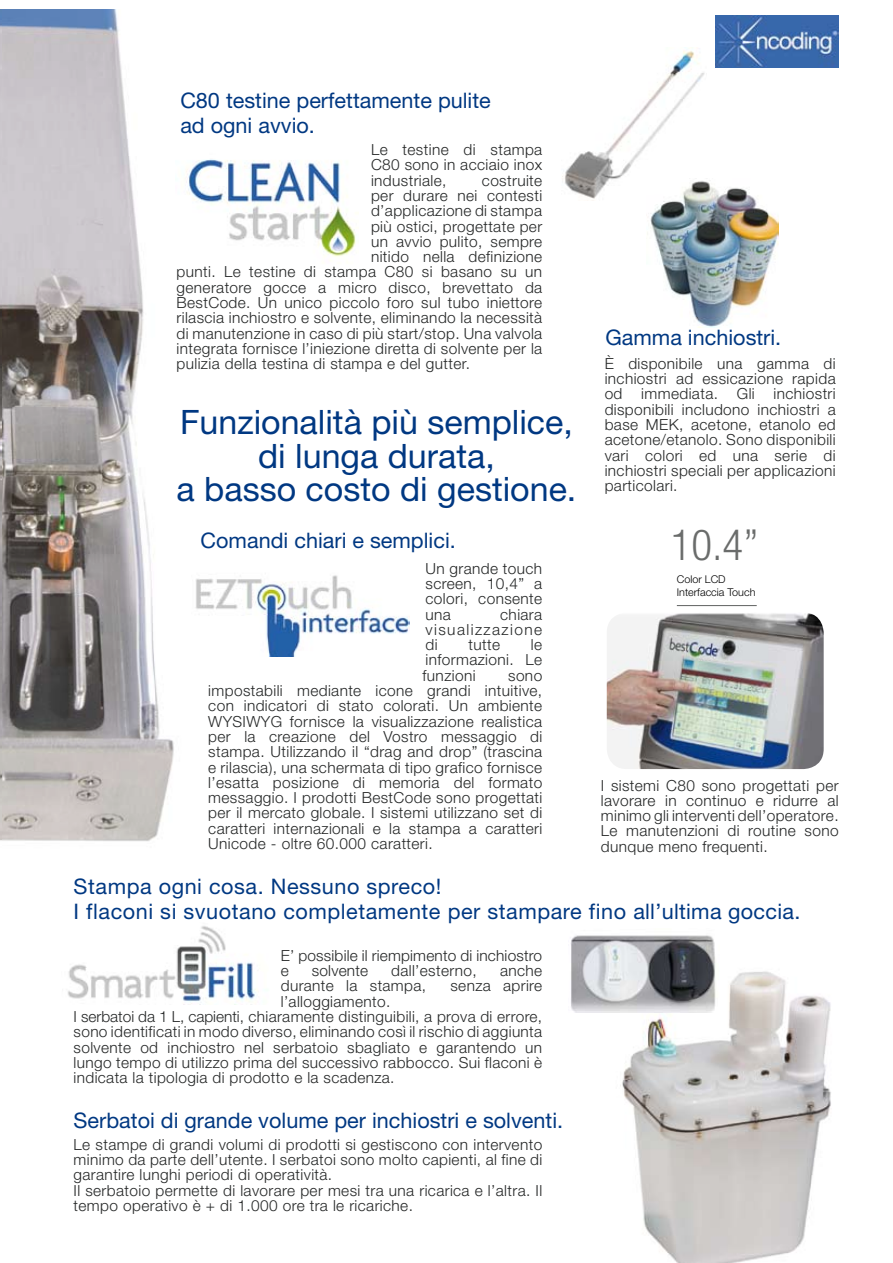
<style>
.page{position:relative;width:893px;height:1263px;background:#fff}
.page>*{position:absolute;margin:0;border:0;box-sizing:border-box;transform-origin:0 0}
.t1{font:300 condensed 42.75px "Helvetica Neue LT Std";color:#6a6c6b}
.t2{font:33.6px/33.6px "Helvetica Neue LT Std";color:#003882;text-align:center}
.t3{font:21.45px/25.7px "Helvetica Neue LT Std";color:#003882}
.t4{font:21.45px/25.7px "Helvetica Neue LT Std";letter-spacing:.025em;color:#003882}
.t5{font:300 15.3px/15.3px "Helvetica Neue LT Std";letter-spacing:.025em;color:#252727;text-align:justify}
.t6{font:300 10.65px/12.9px "Helvetica Neue LT Std";color:#000}
</style>
<div class="page">
<img style="left:2px;top:10px;width:172px;height:831px">
<img style="left:0;top:10px;width:2px;height:831px">
<img style="left:608px;top:971px;width:223px;height:292px">
<img style="left:186px;top:159px;width:170px;height:102px">
<img style="left:571px;top:935px;width:149px;height:77px">
<img style="left:68px;top:926px;width:190px;height:78px">
<hr style="left:677px;top:605px;width:80px;height:1px;background:#6a6c6b">
<img style="left:607px;top:613px;width:217px;height:156px">
<img style="left:195px;top:575px;width:214px;height:82px">
<img style="left:562px;top:51px;width:143px;height:148px">
<img style="left:646px;top:179px;width:133px;height:148px">
<img style="left:715px;top:15px;width:124px;height:53px">
<h3 class="t3" style="left:180px;top:87px;width:312px">C80 testine perfettamente pulite ad ogni avvio.</h3>
<p class="t5" style="left:371px;top:142px;width:173px">Le testine di stampa C80 sono in acciaio inox industriale,</p>
<p class="t5" style="left:482px;top:172px;width:62px">costruite</p>
<p class="t5" style="left:371px;top:188px;width:173px">per durare nei contesti</p>
<p class="t5" style="left:371px;top:203px;width:173px">d’applicazione di stampa</p>
<p class="t5" style="left:371px;top:218px;width:173px">più ostici, progettate per</p>
<p class="t5" style="left:371px;top:233px;width:173px">un avvio pulito, sempre</p>
<p class="t5" style="left:371px;top:249px;width:173px">nitido nella definizione</p>
<p class="t5" style="left:177px;top:264px;width:367px">punti. Le testine di stampa C80 si basano su un</p>
<p class="t5" style="left:177px;top:279px;width:367px">generatore gocce a micro disco, brevettato da</p>
<p class="t5" style="left:177px;top:295px;width:367px">BestCode. Un unico piccolo foro sul tubo iniettore</p>
<p class="t5" style="left:177px;top:310px;width:367px">rilascia inchiostro e solvente, eliminando la necessità</p>
<p class="t5" style="left:177px;top:325px;width:367px">di manutenzione in caso di più start/stop. Una valvola</p>
<p class="t5" style="left:177px;top:341px;width:367px">integrata fornisce l’iniezione diretta di solvente per la</p>
<p class="t5" style="left:177px;top:356px;width:295px">pulizia della testina di stampa e del gutter.</p>
<h2 class="t2" style="left:177px;top:405px;width:401px">Funzionalità più semplice, di lunga durata,<br>a basso costo di gestione.</h2>
<h3 class="t3" style="left:201px;top:527px;width:257px">Comandi chiari e semplici.</h3>
<p class="t5" style="left:426px;top:560px;width:118px">Un grande touch screen, 10,4” a colori, consente una</p>
<p class="t5" style="left:426px;top:606px;width:118px;text-indent:75px">chiara visualizzazione di</p>
<p class="t5" style="left:423px;top:637px;width:121px;text-indent:108px">le informazioni. Le funzioni</p>
<p class="t5" style="left:469px;top:637px;width:33px">tutte</p>
<p class="t5" style="left:208px;top:667px;width:335px;text-indent:300px">sono impostabili mediante icone grandi intuitive, con indicatori di stato colorati. Un ambiente WYSIWYG fornisce la visualizzazione realistica per la creazione del Vostro messaggio di stampa. Utilizzando il “drag and drop” (trascina e rilascia), una schermata di tipo grafico fornisce l’esatta posizione di memoria del formato messaggio. I prodotti BestCode sono progettati per il mercato globale. I sistemi utilizzano set di caratteri internazionali e la stampa a caratteri Unicode - oltre 60.000 caratteri.</p>
<h3 class="t3" style="left:605px;top:324px;width:177px">Gamma inchiostri.</h3>
<p class="t5" style="left:605px;top:355px;width:233px">è disponibile una gamma di inchiostri ad essicazione rapida od immediata. Gli inchiostri disponibili includono inchiostri a base MEK, acetone, etanolo ed acetone/etanolo. Sono disponibili vari colori ed una serie di inchiostri speciali per applicazioni particolari.</p>
<h1 class="t1" style="left:671px;top:520px;width:89px">10.4”</h1>
<p class="t6" style="left:677px;top:573px;width:80px">Color LCD<br>Interfaccia Touch</p>
<p class="t5" style="left:601px;top:777px;width:239px">I sistemi C80 sono progettati per lavorare in continuo e ridurre al minimo gli interventi dell’operatore.<br>Le manutenzioni di routine sono dunque meno frequenti.</p>
<h3 class="t4" style="left:74px;top:873px;width:728px">Stampa ogni cosa. Nessuno spreco!<br>I flaconi si svuotano completamente per stampare fino all’ultima goccia.</h3>
<p class="t5" style="left:281px;top:947px;width:263px">E’ possibile il riempimento di inchiostro e</p>
<p class="t5" style="left:312px;top:963px;width:58px">solvente</p>
<p class="t5" style="left:391px;top:963px;width:87px">dall’esterno,</p>
<p class="t5" style="left:500px;top:963px;width:44px">anche</p>
<p class="t5" style="left:281px;top:978px;width:147px">durante la stampa,</p>
<p class="t5" style="left:450px;top:978px;width:93px">senza aprire</p>
<p class="t5" style="left:74px;top:993px;width:470px;text-align:left;text-indent:207px">l’alloggiamento.<br>I serbatoi da 1 L, capienti, chiaramente distinguibili, a prova di errore, sono identificati in modo diverso, eliminando così il rischio di aggiunta solvente od inchiostro nel serbatoio sbagliato e garantendo un lungo tempo di utilizzo prima del successivo rabbocco. Sui flaconi è indicata la tipologia di prodotto e la scadenza.</p>
<h3 class="t3" style="left:74px;top:1107px;width:491px">Serbatoi di grande volume per inchiostri e solventi.</h3>
<p class="t5" style="left:74px;top:1136px;width:470px;text-align:left">Le stampe di grandi volumi di prodotti si gestiscono con intervento minimo da parte dell’utente. I serbatoi sono molto capienti, al fine di garantire lunghi periodi di operatività.<br>Il serbatoio permette di lavorare per mesi tra una ricarica e l’altra. Il tempo operativo è + di 1.000 ore tra le ricariche.</p>
</div>
